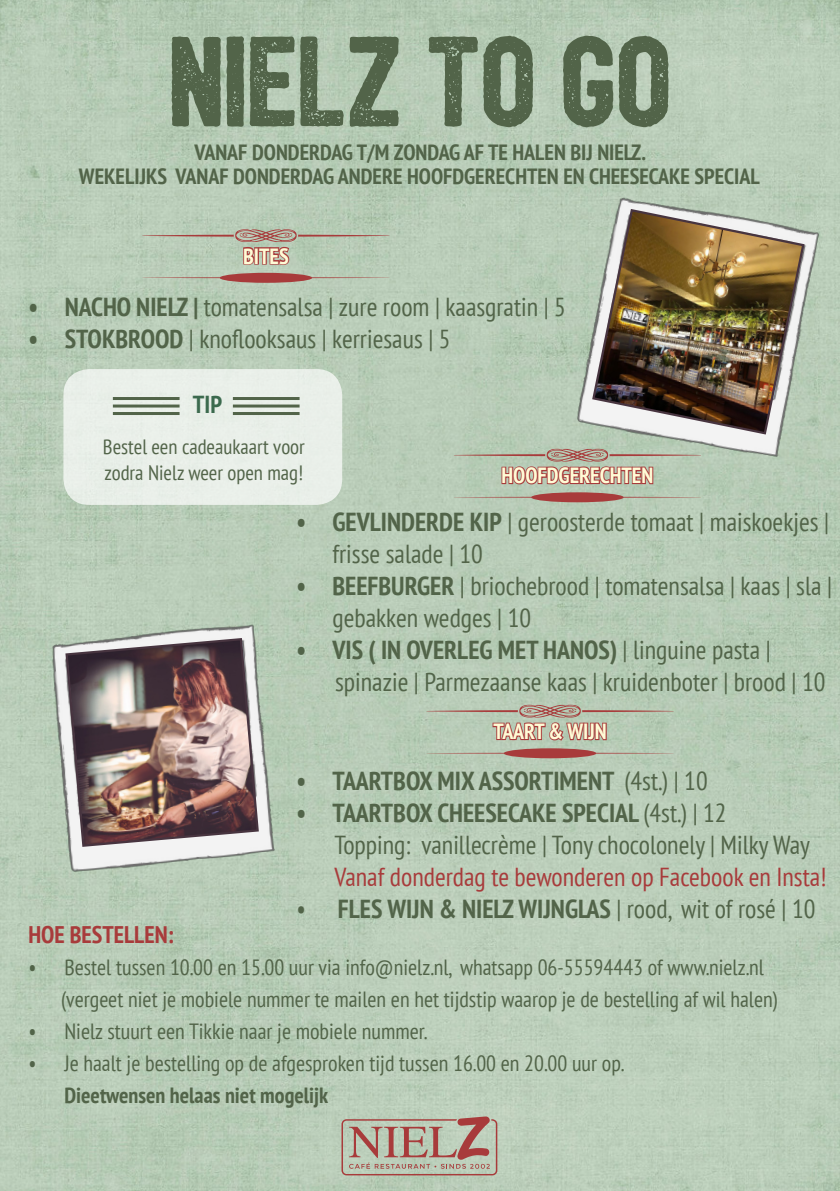
<style>
.page{position:relative;width:840px;height:1191px;background:#fff}
.page>*{position:absolute;margin:0;border:0;box-sizing:border-box;transform-origin:0 0}
.t1{font:129.2px "Saltash Grunge";color:#526449;scale:1.05 1}
.Opmaak_specialskaart{font:condensed 26px/32px "PT Sans";color:#526449}
.t2{font:700 condensed 26px "PT Sans";color:#526449}
.Lunchkaart_opmaak{font:condensed 26px "PT Sans";color:#526449}
.Lunchkaart_opmaak-2{font:condensed 26px "PT Sans";color:#a83b3b}
.t3{font:700 condensed 24.6px "PT Sans";color:#3c6a4e}
.Lunchkaart_opmaak-3{font:700 condensed 24px "PT Sans";color:#a83b3b}
.Lunchkaart_opmaak-4{font:condensed 22px "PT Sans";color:#526449}
.Lunchkaart_opmaak-5{font:700 condensed 22px "PT Sans";color:#526449}
.t4{font:700 condensed 22px "PT Sans";color:#fffbd6}
.t5{font:condensed 20.8px "PT Sans";color:#526449}
.s1{font-weight:700}
.s2{font-weight:400}
</style>
<div class="page">
<img style="left:0;top:0;width:839px;height:1191px">
<svg style="left:141px;top:273px;width:249px;height:10px;background:#b39d8f"></svg>
<svg style="left:141px;top:229px;width:249px;height:37px;background:#b5b9a7"></svg>
<svg style="left:452px;top:492px;width:250px;height:10px;background:#b29c8e"></svg>
<svg style="left:452px;top:449px;width:250px;height:37px;background:#b19f90"></svg>
<svg style="left:425px;top:699px;width:249px;height:87px;background:#b5b9a7"></svg>
<svg style="left:341px;top:1116px;width:156px;height:59px;background:#b5a899"></svg>
<div style="left:63px;top:369px;width:279px;height:136px;background:#e9efe9;border-radius:26px"></div>
<hr style="left:113px;top:397px;width:66px;height:3px;background:#526449">
<hr style="left:113px;top:404px;width:66px;height:3px;background:#526449">
<hr style="left:113px;top:412px;width:66px;height:3px;background:#526449">
<hr style="left:233px;top:397px;width:66px;height:3px;background:#526449">
<hr style="left:233px;top:404px;width:66px;height:3px;background:#526449">
<hr style="left:233px;top:412px;width:66px;height:3px;background:#526449">
<img style="left:45px;top:620px;width:235px;height:258px">
<img style="left:64px;top:637px;width:196px;height:211px">
<img style="left:566px;top:188px;width:261px;height:280px">
<img style="left:590px;top:208px;width:215px;height:228px">
<p class="t1" style="left:169px;top:23px;width:479px">NIELZ TO GO</p>
<p class="Lunchkaart_opmaak-5" style="left:194px;top:137px;width:452px">VANAF DONDERDAG T/M ZONDAG AF TE HALEN BIJ NIELZ.</p>
<p class="Lunchkaart_opmaak-5" style="left:79px;top:161px;width:682px">WEKELIJKS VANAF DONDERDAG ANDERE HOOFDGERECHTEN EN CHEESECAKE SPECIAL</p>
<p class="t4" style="left:243px;top:241px;width:47px">BITES</p>
<p class="Opmaak_specialskaart" style="left:29px;top:290px;width:538px"><span class="s1">• NACHO NIELZ |</span> tomatensalsa | zure room | kaasgratin | 5</p>
<p class="Opmaak_specialskaart" style="left:29px;top:322px;width:423px"><span class="s1">• STOKBROOD</span> | knoflooksaus | kerriesaus | 5</p>
<p class="t3" style="left:193px;top:388px;width:31px">TIP</p>
<p class="t5" style="left:103px;top:433px;width:203px">Bestel een cadeaukaart voor</p>
<p class="t5" style="left:104px;top:459px;width:200px">zodra Nielz weer open mag!</p>
<p class="t4" style="left:501px;top:461px;width:153px">HOOFDGERECHTEN</p>
<p class="Opmaak_specialskaart" style="left:332px;top:505px;width:498px;text-indent:-36px"><span class="s1">• GEVLINDERDE KIP</span> | geroosterde tomaat | maiskoekjes | frisse salade | 10</p>
<p class="Opmaak_specialskaart" style="left:332px;top:569px;width:500px;text-indent:-36px"><span class="s1">• BEEFBURGER</span> | briochebrood | tomatensalsa | kaas | sla | gebakken wedges | 10</p>
<p class="t2" style="left:296px;top:632px;width:475px">• VIS ( IN OVERLEG MET HANOS) <span class="s2">| linguine pasta |</span></p>
<p class="Opmaak_specialskaart" style="left:335px;top:665px;width:491px">spinazie | Parmezaanse kaas | kruidenboter | brood | 10</p>
<p class="t4" style="left:493px;top:716px;width:115px">TAART &amp; WIJN</p>
<p class="t2" style="left:296px;top:763px;width:412px">• TAARTBOX MIX ASSORTIMENT <span class="s2">(4st.) | 10</span></p>
<p class="t2" style="left:296px;top:795px;width:431px">• TAARTBOX CHEESECAKE SPECIAL <span class="s2">(4st.) | 12</span></p>
<p class="Lunchkaart_opmaak" style="left:334px;top:828px;width:476px">Topping: vanillecrème | Tony chocolonely | Milky Way</p>
<p class="Lunchkaart_opmaak-2" style="left:334px;top:860px;width:493px">Vanaf donderdag te bewonderen op Facebook en Insta!</p>
<p class="t2" style="left:296px;top:891px;width:520px"><span class="s2">•</span> FLES WIJN &amp; NIELZ WIJNGLAS <span class="s2">| rood, wit of rosé | 10</span></p>
<p class="Lunchkaart_opmaak-3" style="left:28px;top:919px;width:147px">HOE BESTELLEN:</p>
<p class="Lunchkaart_opmaak-4" style="left:28px;top:953px;width:736px">• Bestel tussen 10.00 en 15.00 uur via info@nielz.nl, whatsapp 06-55594443 of www.nielz.nl</p>
<p class="Lunchkaart_opmaak-4" style="left:61px;top:985px;width:718px">(vergeet niet je mobiele nummer te mailen en het tijdstip waarop je de bestelling af wil halen)</p>
<p class="Lunchkaart_opmaak-4" style="left:28px;top:1017px;width:400px">• Nielz stuurt een Tikkie naar je mobiele nummer.</p>
<p class="Lunchkaart_opmaak-4" style="left:28px;top:1049px;width:597px">• Je haalt je bestelling op de afgesproken tijd tussen 16.00 en 20.00 uur op.</p>
<p class="Lunchkaart_opmaak-5" style="left:64px;top:1081px;width:265px">Dieetwensen helaas niet mogelijk</p>
</div>
